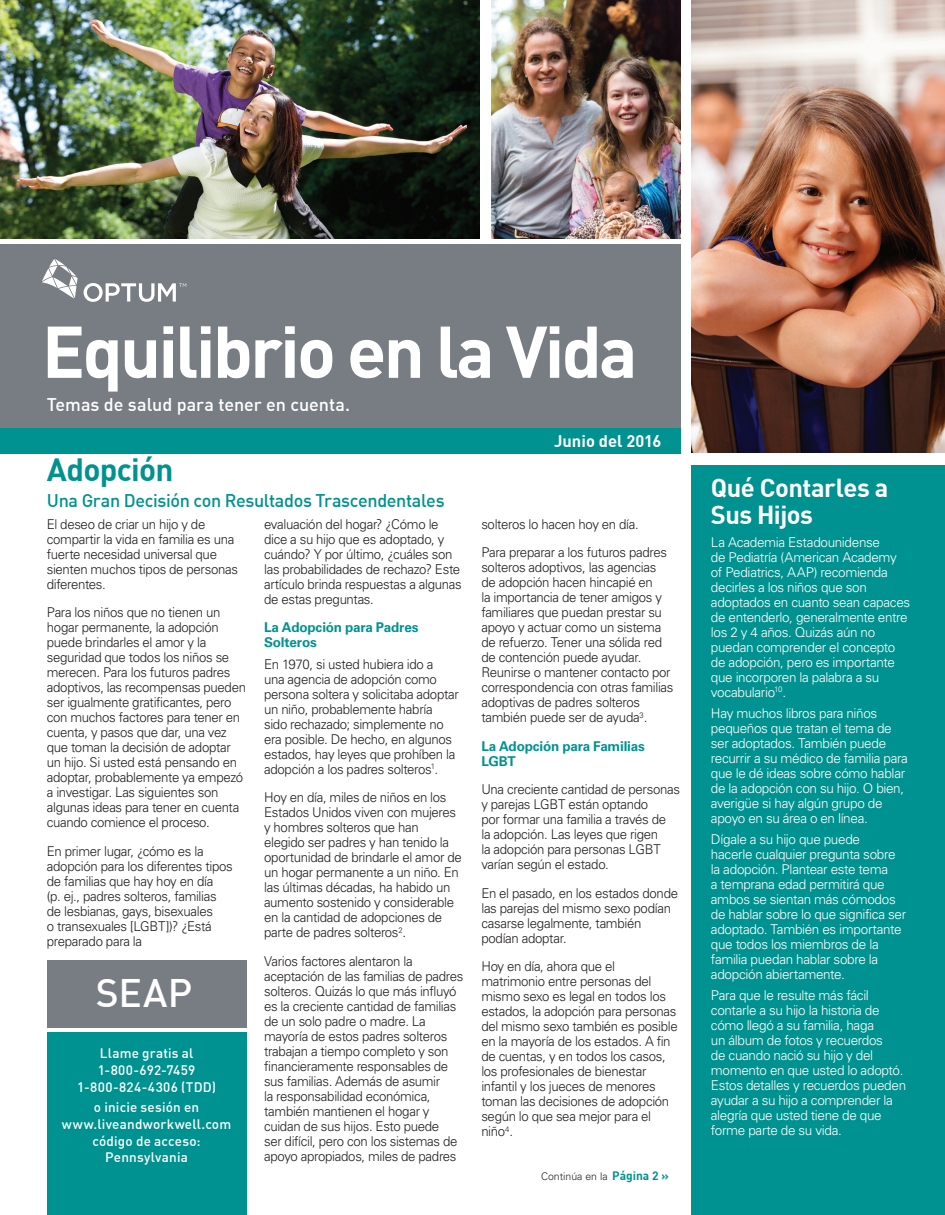
<style>
.page{position:relative;width:945px;height:1215px;background:#fff}
.page>*{position:absolute;margin:0;border:0;box-sizing:border-box;transform-origin:0 0}
.t1{font:700 72px "DIN";letter-spacing:-.04em;color:#fff}
.t2{font:500 39px "DIN";color:#fff}
.t3{font:700 31.5px "DIN";letter-spacing:-.025em;color:#009290}
.t4{font:700 25.5px/27px "DIN";letter-spacing:-.02em;color:#fff}
.t5{font:500 18px "DIN";letter-spacing:-.02em;color:#009290}
.t6{font:500 18px "DIN";color:#fff}
.t7{font:700 16.5px "DIN";color:#fff}
.t8{font:300 13.5px/15px "Univers LT Std";letter-spacing:-.025em;color:#231f20}
.t9{font:300 13.5px/15px "Univers LT Std";letter-spacing:-.025em;color:#fff}
.t10{font:500 13.5px/16.8px "DIN";letter-spacing:.015em;color:#fff;text-align:center}
.t11{font:700 13.5px/15px "Univers LT Std";letter-spacing:-.015em;color:#009290}
.t12{font:300 10.5px "Univers LT Std";color:#231f20}
.s1{font-family:"DIN";font-weight:700;font-size:12px;color:#009290}
</style>
<div class="page">
<img style="left:492px;top:0;width:189px;height:238px">
<div style="left:0;top:244px;width:681px;height:209px;background:#787d83"></div>
<div style="left:0;top:428px;width:681px;height:25px;background:#009290"></div>
<div style="left:692px;top:465px;width:253px;height:750px;background:#009290"></div>
<img style="left:0;top:0;width:480px;height:238px">
<img style="left:692px;top:0;width:253px;height:453px">
<div style="left:47px;top:1032px;width:199px;height:183px;background:#009290"></div>
<div style="left:47px;top:960px;width:199px;height:67px;background:#787d83"></div>
<svg style="left:42px;top:259px;width:36px;height:40px"></svg>
<svg style="left:84px;top:283px;width:102px;height:19px"></svg>
<h1 class="t1" style="left:42px;top:305px;width:597px">Equilibrio en la Vida</h1>
<h3 class="t6" style="left:47px;top:393px;width:305px">Temas de salud para tener en cuenta.</h3>
<h3 class="t3" style="left:47px;top:449px;width:128px">Adopción</h3>
<h3 class="t5" style="left:47px;top:489px;width:399px">Una Gran Decisión con Resultados Trascendentales</h3>
<p class="t8" style="left:47px;top:516px;width:193px">El deseo de criar un hijo y de compartir la vida en familia es una fuerte necesidad universal que sienten muchos tipos de personas diferentes.</p>
<p class="t8" style="left:47px;top:605px;width:201px">Para los niños que no tienen un hogar permanente, la adopción puede brindarles el amor y la seguridad que todos los niños se merecen. Para los futuros padres adoptivos, las recompensas pueden ser igualmente gratificantes, pero con muchos factores para tener en cuenta, y pasos que dar, una vez que toman la decisión de adoptar un hijo. Si usted está pensando en adoptar, probablemente ya empezó a investigar. Las siguientes son algunas ideas para tener en cuenta cuando comience el proceso.</p>
<p class="t8" style="left:47px;top:843px;width:187px">En primer lugar, ¿cómo es la adopción para los diferentes tipos de familias que hay hoy en día<br>(p. ej., padres solteros, familias de lesbianas, gays, bisexuales<br>o transexuales [LGBT])? ¿Está preparado para la</p>
<h2 class="t2" style="left:96px;top:968px;width:98px">SEAP</h2>
<p class="t10" style="left:77px;top:1044px;width:140px">Llame gratis al<br>1-800-692-7459<br>1-800-824-4306 (TDD)</p>
<p class="t10" style="left:62px;top:1098px;width:171px">o inicie sesión en www.liveandworkwell.com código de acceso:<br>Pennsylvania</p>
<p class="t8" style="left:264px;top:516px;width:199px">evaluación del hogar? ¿Cómo le dice a su hijo que es adoptado, y cuándo? Y por último, ¿cuáles son las probabilidades de rechazo? Este artículo brinda respuestas a algunas de estas preguntas.</p>
<p class="t11" style="left:264px;top:620px;width:156px">La Adopción para Padres<br>Solteros</p>
<p class="t8" style="left:264px;top:657px;width:196px">En 1970, si usted hubiera ido a<br>una agencia de adopción como persona soltera y solicitaba adoptar un niño, probablemente habría sido rechazado; simplemente no era posible. De hecho, en algunos estados, hay leyes que prohíben la adopción a los padres solteros<sup>1</sup>.</p>
<p class="t8" style="left:264px;top:790px;width:199px">Hoy en día, miles de niños en los<br>Estados Unidos viven con mujeres y hombres solteros que han elegido ser padres y han tenido la oportunidad de brindarle el amor de un hogar permanente a un niño. En las últimas décadas, ha habido un aumento sostenido y considerable en la cantidad de adopciones de parte de padres solteros<sup>2</sup>.</p>
<p class="t8" style="left:264px;top:954px;width:201px">Varios factores alentaron la aceptación de las familias de padres solteros. Quizás lo que más influyó es la creciente cantidad de familias de un solo padre o madre. La mayoría de estos padres solteros trabajan a tiempo completo y son financieramente responsables de sus familias. Además de asumir<br>la responsabilidad económica, también mantienen el hogar y cuidan de sus hijos. Esto puede<br>ser difícil, pero con los sistemas de apoyo apropiados, miles de padres</p>
<p class="t7" style="left:554px;top:430px;width:109px">Junio del 2016</p>
<p class="t8" style="left:481px;top:510px;width:187px;line-height:28.5px">solteros lo hacen hoy en día.<br>Para preparar a los futuros padres</p>
<p class="t8" style="left:481px;top:560px;width:194px">solteros adoptivos, las agencias de adopción hacen hincapié en<br>la importancia de tener amigos y familiares que puedan prestar su apoyo y actuar como un sistema de refuerzo. Tener una sólida red de contención puede ayudar.<br>Reunirse o mantener contacto por correspondencia con otras familias adoptivas de padres solteros también puede ser de ayuda<sup>3</sup>.</p>
<p class="t11" style="left:481px;top:738px;width:165px">La Adopción para Familias<br>LGBT</p>
<p class="t8" style="left:481px;top:782px;width:200px">Una creciente cantidad de personas y parejas LGBT están optando<br>por formar una familia a través de<br>la adopción. Las leyes que rigen<br>la adopción para personas LGBT varían según el estado.</p>
<p class="t8" style="left:481px;top:885px;width:198px">En el pasado, en los estados donde las parejas del mismo sexo podían casarse legalmente, también podían adoptar.</p>
<p class="t8" style="left:481px;top:959px;width:198px">Hoy en día, ahora que el matrimonio entre personas del mismo sexo es legal en todos los estados, la adopción para personas del mismo sexo también es posible en la mayoría de los estados. A fin de cuentas, y en todos los casos, los profesionales de bienestar infantil y los jueces de menores toman las decisiones de adopción según lo que sea mejor para el niño<sup>4</sup>.</p>
<p class="t12" style="left:541px;top:1170px;width:129px">Continúa en la <span class="s1">Página 2 »</span></p>
<h3 class="t4" style="left:711px;top:473px;width:179px">Qué Contarles a<br>Sus Hijos</h3>
<p class="t9" style="left:711px;top:534px;width:201px">La Academia Estadounidense<br>de Pediatría (American Academy of Pediatrics, AAP) recomienda decirles a los niños que son adoptados en cuanto sean capaces de entenderlo, generalmente entre los 2 y 4 años. Quizás aún no puedan comprender el concepto de adopción, pero es importante que incorporen la palabra a su vocabulario<sup>10</sup>.</p>
<p class="t9" style="left:711px;top:705px;width:199px">Hay muchos libros para niños pequeños que tratan el tema de ser adoptados. También puede recurrir a su médico de familia para que le dé ideas sobre cómo hablar de la adopción con su hijo. O bien, averigüe si hay algún grupo de apoyo en su área o en línea.</p>
<p class="t9" style="left:711px;top:831px;width:197px">Dígale a su hijo que puede<br>hacerle cualquier pregunta sobre la adopción. Plantear este tema<br>a temprana edad permitirá que ambos se sientan más cómodos de hablar sobre lo que significa ser adoptado. También es importante que todos los miembros de la familia puedan hablar sobre la adopción abiertamente.</p>
<p class="t9" style="left:711px;top:987px;width:197px">Para que le resulte más fácil contarle a su hijo la historia de cómo llegó a su familia, haga<br>un álbum de fotos y recuerdos<br>de cuando nació su hijo y del momento en que usted lo adoptó.<br>Estos detalles y recuerdos pueden ayudar a su hijo a comprender la alegría que usted tiene de que forme parte de su vida.</p>
</div>
